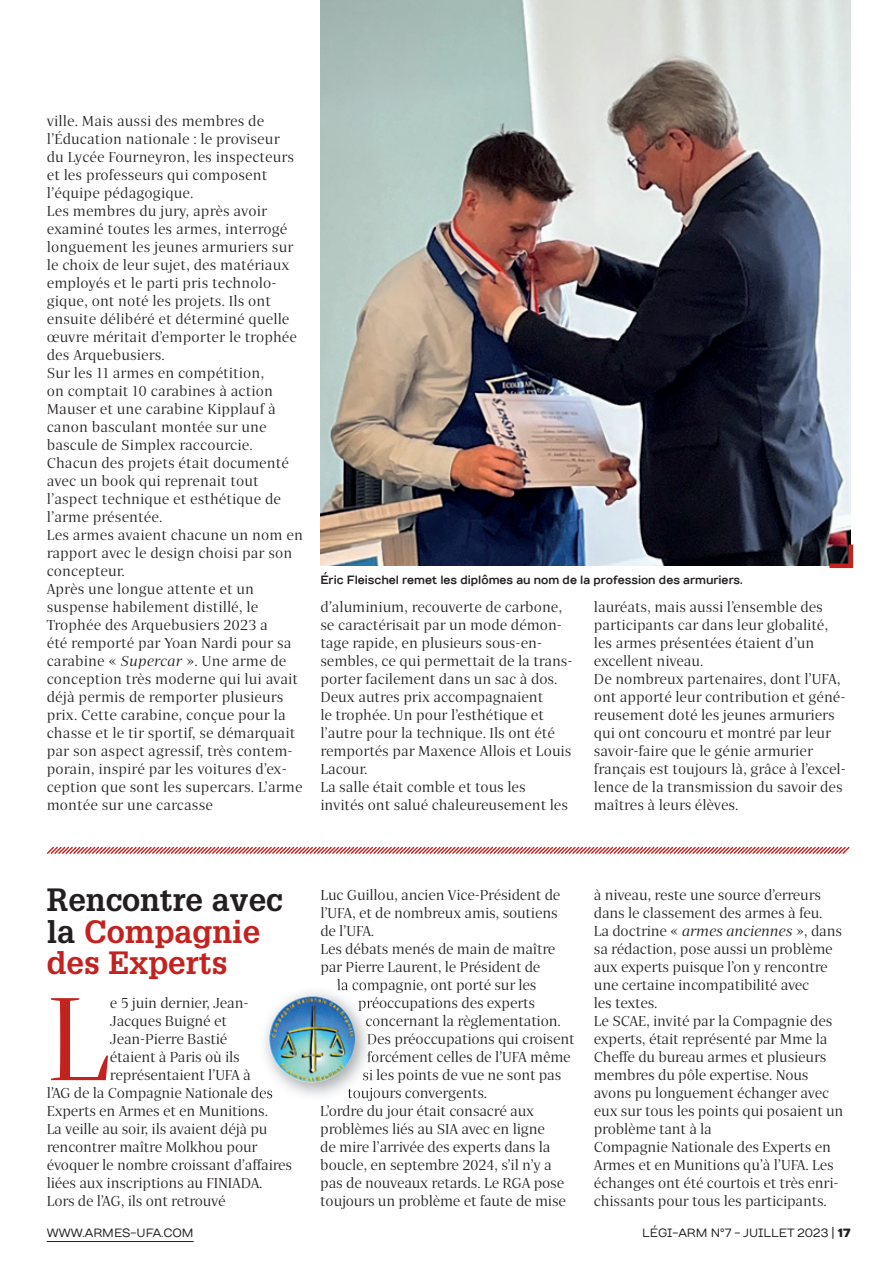
<style>
.page{position:relative;width:893px;height:1263px;background:#fff}
.page>*{position:absolute;margin:0;border:0;box-sizing:border-box;transform-origin:0 0}
.t1{font:117px "Quercus";color:#c4221f}
.t2{font:700 31.5px/31.5px "Glypha";color:#c4221f}
.t3{font:14.25px/18px "Quercus";color:#231f20}
.t4{font:700 12px "TT Days Sans";color:#231f20;scale:.9 1}
.t5{font:12px "TT Days Sans";color:#231f20;scale:.9 1}
.s1{font-style:italic}
.s2{color:#231f20}
.s3{font-weight:900}
</style>
<div class="page">
<hr style="left:47px;top:1241px;width:147px;height:1px;background:#231f20">
<img style="left:320px;top:0;width:530px;height:566px">
<img style="left:265px;top:992px;width:107px;height:104px">
<img style="left:259px;top:1087px;width:14px;height:12px">
<img style="left:337px;top:986px;width:36px;height:7px">
<img style="left:358px;top:997px;width:15px;height:14px">
<img style="left:366px;top:1015px;width:6px;height:14px">
<img style="left:367px;top:1033px;width:6px;height:14px">
<svg style="left:367px;top:1051px;width:6px;height:11px"></svg>
<img style="left:363px;top:1069px;width:10px;height:14px">
<img style="left:348px;top:1088px;width:24px;height:13px">
<img style="left:269px;top:996px;width:86px;height:86px;border-radius:43px">
<svg style="left:825px;top:540px;width:28px;height:29px"></svg>
<svg style="left:47px;top:846px;width:803px;height:8px"></svg>
<p class="t3" style="left:47px;top:112px;width:258px">ville. Mais aussi des membres de l’Éducation nationale : le proviseur<br>du Lycée Fourneyron, les inspecteurs et les professeurs qui composent l’équipe pédagogique.<br>Les membres du jury, après avoir examiné toutes les armes, interrogé longuement les jeunes armuriers sur le choix de leur sujet, des matériaux employés et le parti pris technolo&shy;gique, ont noté les projets. Ils ont ensuite délibéré et déterminé quelle œuvre méritait d’emporter le trophée des Arquebusiers.<br>Sur les 11 armes en compétition,<br>on comptait 10 carabines à action<br>Mauser et une carabine Kipplauf à canon basculant montée sur une bascule de Simplex raccourcie.<br>Chacun des projets était documenté avec un book qui reprenait tout l’aspect technique et esthétique de l’arme présentée.<br>Les armes avaient chacune un nom en rapport avec le design choisi par son concepteur.<br>Après une longue attente et un suspense habilement distillé, le<br>Trophée des Arquebusiers 2023 a<br>été remporté par Yoan Nardi pour sa carabine « <span class="s1">Supercar</span> ». Une arme de conception très moderne qui lui avait déjà permis de remporter plusieurs prix. Cette carabine, conçue pour la chasse et le tir sportif, se démarquait par son aspect agressif, très contem&shy;porain, inspiré par les voitures d’ex&shy;ception que sont les supercars. L’arme montée sur une carcasse</p>
<p class="t4" style="left:320px;top:572px;width:471px">Éric Fleischel remet les diplômes au nom de la profession des armuriers.</p>
<p class="t3" style="left:320px;top:598px;width:254px">d’aluminium, recouverte de carbone, se caractérisait par un mode démon&shy;tage rapide, en plusieurs sous-en&shy;sembles, ce qui permettait de la trans&shy;porter facilement dans un sac à dos.<br>Deux autres prix accompagnaient<br>le trophée. Un pour l’esthétique et l’autre pour la technique. Ils ont été remportés par Maxence Allois et Louis Lacour.<br>La salle était comble et tous les invités ont salué chaleureusement les</p>
<p class="t3" style="left:594px;top:598px;width:253px">lauréats, mais aussi l’ensemble des participants car dans leur globalité, les armes présentées étaient d’un excellent niveau.<br>De nombreux partenaires, dont l’UFA, ont apporté leur contribution et géné&shy;reusement doté les jeunes armuriers qui ont concouru et montré par leur savoir-faire que le génie armurier français est toujours là, grâce à l’excel&shy;lence de la transmission du savoir des maîtres à leurs élèves.</p>
<h2 class="t2" style="left:47px;top:883px;width:237px"><span class="s2">Rencontre avec la</span> Compagnie des Experts</h2>
<h1 class="t1" style="left:47px;top:961px;width:66px">L</h1>
<p class="t3" style="left:110px;top:994px;width:140px">e 5 juin dernier, Jean-</p>
<p class="t3" style="left:110px;top:1012px;width:118px">Jacques Buigné et</p>
<p class="t3" style="left:110px;top:1030px;width:119px">Jean-Pierre Bastié</p>
<p class="t3" style="left:110px;top:1048px;width:131px">étaient à Paris où ils</p>
<p class="t3" style="left:110px;top:1066px;width:142px">représentaient l’UFA à</p>
<p class="t3" style="left:47px;top:1084px;width:228px">l’AG de la Compagnie Nationale des</p>
<p class="t3" style="left:47px;top:1102px;width:223px">Experts en Armes et en Munitions.</p>
<p class="t3" style="left:47px;top:1120px;width:222px">La veille au soir, ils avaient déjà pu</p>
<p class="t3" style="left:47px;top:1138px;width:212px">rencontrer maître Molkhou pour</p>
<p class="t3" style="left:47px;top:1156px;width:247px">évoquer le nombre croissant d’affaires</p>
<p class="t3" style="left:47px;top:1174px;width:217px">liées aux inscriptions au FINIADA.</p>
<p class="t3" style="left:47px;top:1192px;width:180px">Lors de l’AG, ils ont retrouvé</p>
<p class="t3" style="left:320px;top:886px;width:241px">Luc Guillou, ancien Vice-Président de</p>
<p class="t3" style="left:320px;top:904px;width:239px">l’UFA, et de nombreux amis, soutiens</p>
<p class="t3" style="left:320px;top:922px;width:55px">de l’UFA.</p>
<p class="t3" style="left:320px;top:940px;width:237px">Les débats menés de main de maître</p>
<p class="t3" style="left:320px;top:958px;width:222px">par Pierre Laurent, le Président de</p>
<p class="t3" style="left:337px;top:976px;width:201px">la compagnie, ont porté sur les</p>
<p class="t3" style="left:358px;top:994px;width:179px">préoccupations des experts</p>
<p class="t3" style="left:365px;top:1012px;width:197px">concernant la règlementation.</p>
<p class="t3" style="left:367px;top:1030px;width:209px">Des préoccupations qui croisent</p>
<p class="t3" style="left:367px;top:1048px;width:205px">forcément celles de l’UFA même</p>
<p class="t3" style="left:362px;top:1066px;width:200px">si les points de vue ne sont pas</p>
<p class="t3" style="left:347px;top:1084px;width:141px">toujours convergents.</p>
<p class="t3" style="left:320px;top:1102px;width:215px">L’ordre du jour était consacré aux</p>
<p class="t3" style="left:320px;top:1120px;width:226px">problèmes liés au SIA avec en ligne</p>
<p class="t3" style="left:320px;top:1138px;width:232px">de mire l’arrivée des experts dans la</p>
<p class="t3" style="left:320px;top:1156px;width:233px">boucle, en septembre 2024, s’il n’y a</p>
<p class="t3" style="left:320px;top:1174px;width:245px">pas de nouveaux retards. Le RGA pose</p>
<p class="t3" style="left:320px;top:1192px;width:247px">toujours un problème et faute de mise</p>
<p class="t3" style="left:594px;top:886px;width:251px">à niveau, reste une source d’erreurs dans le classement des armes à feu.<br>La doctrine « <span class="s1">armes anciennes</span> », dans sa rédaction, pose aussi un problème aux experts puisque l’on y rencontre une certaine incompatibilité avec<br>les textes.<br>Le SCAE, invité par la Compagnie des experts, était représenté par Mme la Cheffe du bureau armes et plusieurs membres du pôle expertise. Nous avons pu longuement échanger avec eux sur tous les points qui posaient un problème tant à la<br>Compagnie Nationale des Experts en Armes et en Munitions qu’à l’UFA. Les échanges ont été courtois et très enri&shy;chissants pour tous les participants.</p>
<p class="t5" style="left:47px;top:1225px;width:165px">WWW.ARMES-UFA.COM</p>
<p class="t5" style="left:642px;top:1225px;width:233px">LÉGI-ARM N°7 - JUILLET 2023 | <span class="s3">17</span></p>
</div>
